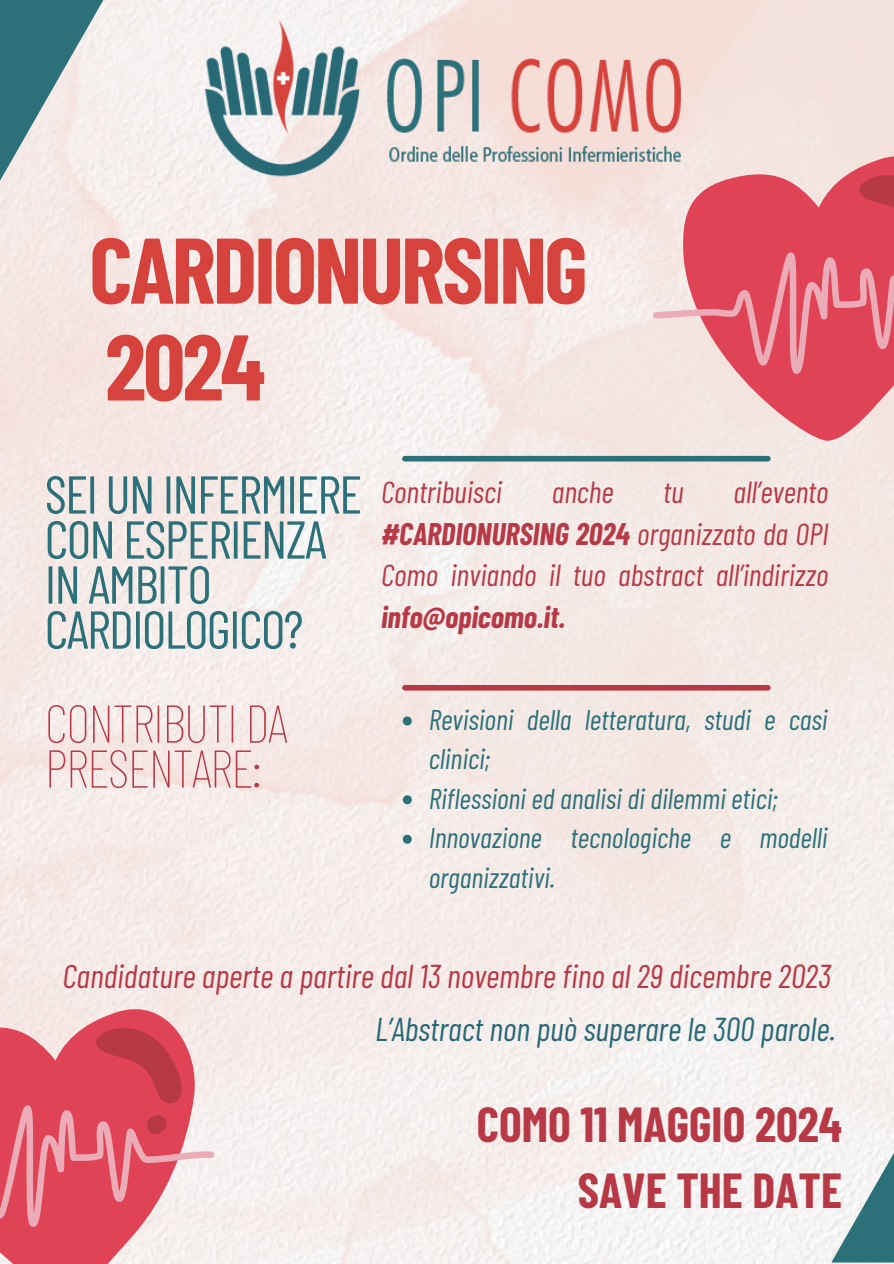
<style>
.page{position:relative;width:894px;height:1264px;background:#fff}
.page>*{position:absolute;margin:0;border:0;box-sizing:border-box;transform-origin:0 0}
.t1{font:700 93px "Barlow Condensed";letter-spacing:-.03em;color:#d6423c}
.t2{font:53.1px/45px "Barlow Condensed";letter-spacing:-.03em;color:#2c7079}
.t3{font:100 53.1px/45px "Barlow Condensed";letter-spacing:-.03em;color:#b83946}
.t4{font:700 48px "Barlow Condensed";color:#b83946}
.t5{font:italic 33px "Barlow Condensed";color:#b83946}
.t6{font:italic 33px "Barlow Condensed";color:#286976}
.t7{font:italic 30.45px/41.7px "Barlow Condensed";color:#b83946;text-align:justify}
.t8{font:italic 28.5px/39.3px "Barlow Condensed";color:#2c7079}
.s1{font-weight:700}
</style>
<div class="page">
<img style="left:0;top:0;width:893px;height:1263px">
<div style="left:405px;top:456px;width:362px;height:5px;background:#2c7079"></div>
<div style="left:405px;top:685px;width:362px;height:5px;background:#b83946"></div>
<svg style="left:670px;top:142px;width:223px;height:301px;background:#edb2b5"></svg>
<svg style="left:652px;top:174px;width:241px;height:200px;background:#e46b79"></svg>
<img style="left:204px;top:0;width:486px;height:238px">
<svg style="left:0;top:995px;width:200px;height:268px;background:#eca6ad"></svg>
<svg style="left:0;top:1026px;width:214px;height:200px;background:#e26c7a"></svg>
<svg style="left:831px;top:1028px;width:62px;height:234px;fill:#f3efee"></svg>
<svg style="left:0;top:0;width:134px;height:181px;background:#a6bcbe"></svg>
<svg style="left:402px;top:716px;width:9px;height:9px"></svg>
<svg style="left:402px;top:795px;width:9px;height:9px"></svg>
<svg style="left:402px;top:834px;width:9px;height:9px"></svg>
<p class="t1" style="left:89px;top:211px;width:499px">CARDIONURSING</p>
<p class="t1" style="left:105px;top:307px;width:162px">2024</p>
<p class="t2" style="left:45px;top:470px;width:319px">SEI UN INFERMIERE<br>CON ESPERIENZA<br>IN AMBITO<br>CARDIOLOGICO?</p>
<p class="t7" style="left:381px;top:470px;width:122px">Contribuisci</p>
<p class="t7" style="left:551px;top:470px;width:63px">anche</p>
<p class="t7" style="left:663px;top:470px;width:22px">tu</p>
<p class="t7" style="left:381px;top:470px;width:449px;text-indent:352px">all’evento <span class="s1">#CARDIONURSING 2024</span> organizzato da OPI Como inviando il tuo abstract all’indirizzo <span class="s1">info@opicomo.it.</span></p>
<p class="t3" style="left:45px;top:699px;width:244px">CONTRIBUTI DA<br>PRESENTARE:</p>
<p class="t8" style="left:428px;top:699px;width:400px">Revisioni della letteratura, studi e casi clinici;</p>
<p class="t8" style="left:428px;top:777px;width:350px">Riflessioni ed analisi di dilemmi etici;</p>
<p class="t8" style="left:428px;top:817px;width:400px">Innovazione tecnologiche e modelli organizzativi.</p>
<p class="t5" style="left:62px;top:955px;width:770px">Candidature aperte a partire dal 13 novembre fino al 29 dicembre 2023</p>
<p class="t6" style="left:375px;top:1008px;width:462px">L’Abstract non può superare le 300 parole.</p>
<p class="t4" style="left:476px;top:1093px;width:367px">COMO 11 MAGGIO 2024</p>
<p class="t4" style="left:577px;top:1160px;width:266px">SAVE THE DATE</p>
</div>
